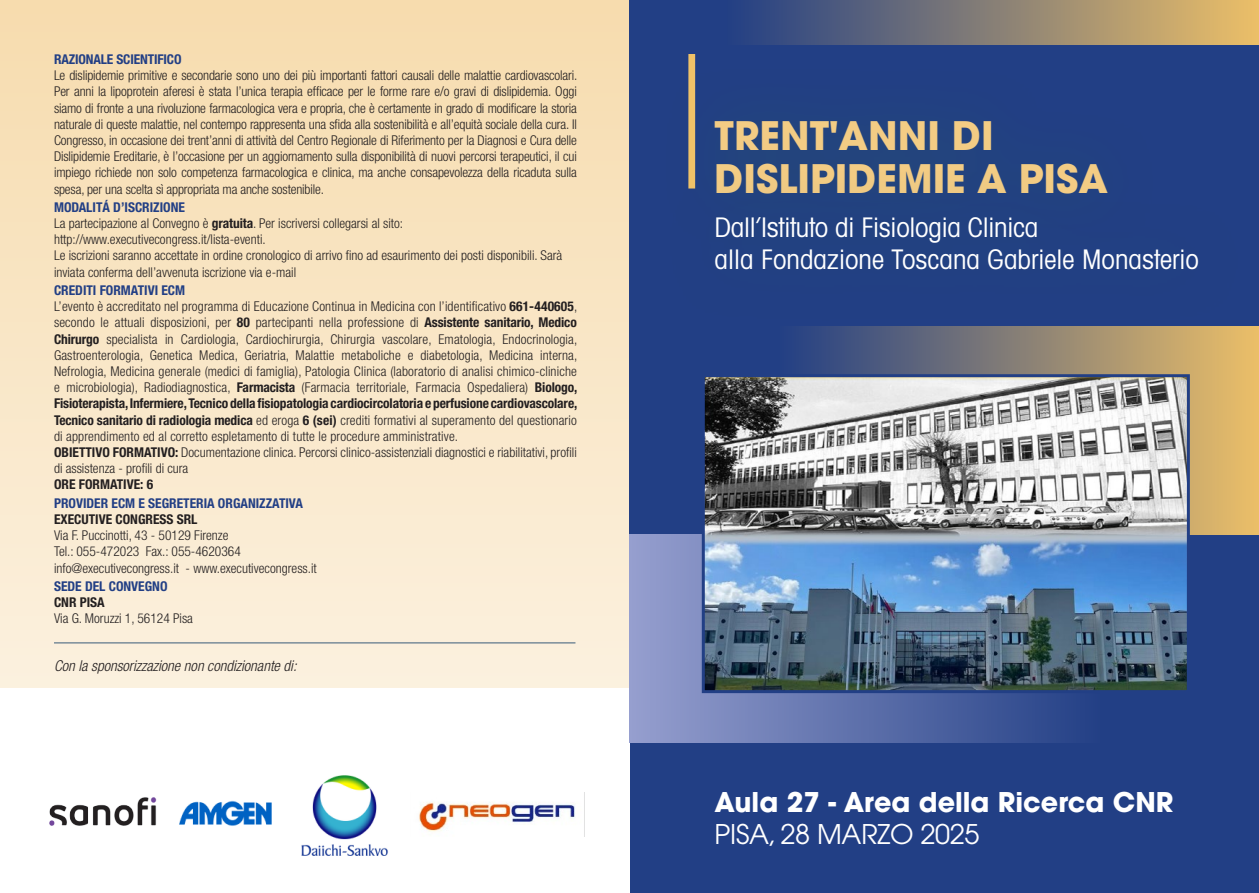
<style>
.page{position:relative;width:1259px;height:893px;background:#fff}
.page>*{position:absolute;margin:0;border:0;box-sizing:border-box;transform-origin:0 0}
.TITOLETTI{font:700 39px/42.9px "Avant Garde";color:#f3cc84}
.TITOLETTI-2{font:condensed 27px/32.4px "Avant Garde";color:#fff}
.TITOLETTI-3{font:700 27px "Avant Garde";color:#fff}
.TITOLETTI-4{font:27px "Avant Garde";letter-spacing:-.01em;color:#fff}
.TESTO_PROGRAMMA{font:italic 300 condensed 15px "Helvetica Neue";color:#231f20}
.testo_progr{font:300 condensed 13.5px/16.2px "Helvetica Neue";color:#231f20;text-align:justify}
.RETRO{font:300 condensed 13.5px/16.2px "Helvetica Neue";color:#231f20;text-align:justify}
.testo{font:300 condensed 13.5px "Helvetica Neue";color:#231f20}
.TITOLI_RETRO{font:700 condensed 13.5px "Helvetica Neue";color:#223f85}
.RETRO-2{font:700 condensed 13.5px "Helvetica Neue";color:#231f20}
.testo_progr-2{font:700 condensed 13.5px "Helvetica Neue";letter-spacing:-.01em;color:#223f85}
.testo-2{font:700 condensed 13.5px "Helvetica Neue";color:#231f20}
.s1{font-weight:700}
</style>
<div class="page">
<svg style="left:0;top:0;width:629px;height:688px;background:#f8e6c6"></svg>
<div style="left:629px;top:0;width:630px;height:893px;background:#223f85"></div>
<div style="left:727px;top:0;width:532px;height:45px;background:linear-gradient(to right,#233f84,#ebbf68)"></div>
<hr style="left:54px;top:642px;width:521px;height:2px;background:#21496c">
<div style="left:688px;top:54px;width:7px;height:135px;background:#f0c268"></div>
<div style="left:629px;top:535px;width:472px;height:208px;background:linear-gradient(to right,#959ece,#234085)"></div>
<div style="left:780px;top:326px;width:479px;height:209px;background:linear-gradient(to right,#233f84,#ebbf68)"></div>
<img style="left:706px;top:378px;width:479px;height:311px">
<div style="left:702px;top:374px;width:487px;height:319px;border:3px solid #223f85"></div>
<img style="left:179px;top:800px;width:93px;height:26px">
<img style="left:419px;top:802px;width:156px;height:30px">
<img style="left:49px;top:797px;width:108px;height:29px">
<img style="left:302px;top:775px;width:86px;height:81px">
<p class="testo_progr-2" style="left:54px;top:51px;width:129px">RAZIONALE SCIENTIFICO</p>
<p class="testo_progr" style="left:54px;top:67px;width:525px">Le dislipidemie primitive e secondarie sono uno dei più importanti fattori causali delle malattie cardiovascolari.<br>Per anni la lipoprotein aferesi è stata l’unica terapia efficace per le forme rare e/o gravi di dislipidemia. Oggi siamo di fronte a una rivoluzione farmacologica vera e propria, che è certamente in grado di modificare la storia naturale di queste malattie, nel contempo rappresenta una sfida alla sostenibilità e all’equità sociale della cura. Il Congresso, in occasione dei trent’anni di attività del Centro Regionale di Riferimento per la Diagnosi e Cura delle Dislipidemie Ereditarie, è l’occasione per un aggiornamento sulla disponibilità di nuovi percorsi terapeutici, il cui impiego richiede non solo competenza farmacologica e clinica, ma anche consapevolezza della ricaduta sulla spesa, per una scelta sì appropriata ma anche sostenibile.</p>
<p class="TITOLI_RETRO" style="left:54px;top:199px;width:132px">MODALITÁ D’ISCRIZIONE</p>
<p class="testo_progr" style="left:54px;top:215px;width:351px">La partecipazione al Convegno è <span class="s1">gratuita</span>. Per iscriversi collegarsi al sito:</p>
<p class="testo_progr" style="left:54px;top:231px;width:213px">http://www.executivecongress.it/lista-eventi.</p>
<p class="testo_progr" style="left:54px;top:247px;width:510px">Le iscrizioni saranno accettate in ordine cronologico di arrivo fino ad esaurimento dei posti disponibili. Sarà inviata conferma dell’avvenuta iscrizione via e-mail</p>
<p class="TITOLI_RETRO" style="left:54px;top:282px;width:133px">CREDITI FORMATIVI ECM</p>
<p class="RETRO" style="left:54px;top:298px;width:525px">L’evento è accreditato nel programma di Educazione Continua in Medicina con l’identificativo <span class="s1">661-440605</span>, secondo le attuali disposizioni, per <span class="s1">80</span> partecipanti nella professione di <span class="s1">Assistente sanitario, Medico Chirurgo</span> specialista in Cardiologia, Cardiochirurgia, Chirurgia vascolare, Ematologia, Endocrinologia, Gastroenterologia, Genetica Medica, Geriatria, Malattie metaboliche e diabetologia, Medicina interna, Nefrologia, Medicina generale (medici di famiglia), Patologia Clinica (laboratorio di analisi chimico-cliniche e microbiologia), Radiodiagnostica, <span class="s1">Farmacista</span> (Farmacia territoriale, Farmacia Ospedaliera) <span class="s1">Biologo, Fisioterapista, Infermiere, Tecnico della fisiopatologia cardiocircolatoria e perfusione cardiovascolare, Tecnico sanitario di radiologia medica</span> ed eroga <span class="s1">6 (sei)</span> crediti formativi al superamento del questionario di apprendimento ed al corretto espletamento di tutte le procedure amministrative.</p>
<p class="RETRO" style="left:54px;top:444px;width:524px"><span class="s1">OBIETTIVO FORMATIVO:</span> Documentazione clinica. Percorsi clinico-assistenziali diagnostici e riabilitativi, profili di assistenza - profili di cura</p>
<p class="RETRO-2" style="left:54px;top:476px;width:101px">ORE FORMATIVE: 6</p>
<p class="TITOLI_RETRO" style="left:54px;top:495px;width:250px">PROVIDER ECM E SEGRETERIA ORGANIZZATIVA</p>
<p class="testo-2" style="left:54px;top:511px;width:145px">EXECUTIVE CONGRESS SRL</p>
<p class="testo" style="left:54px;top:528px;width:176px">Via F. Puccinotti, 43 - 50129 Firenze</p>
<p class="testo" style="left:54px;top:544px;width:188px">Tel.: 055-472023 Fax.: 055-4620364</p>
<p class="testo" style="left:54px;top:560px;width:264px">info@executivecongress.it - www.executivecongress.it</p>
<p class="TITOLI_RETRO" style="left:54px;top:578px;width:115px">SEDE DEL CONVEGNO</p>
<p class="RETRO-2" style="left:54px;top:594px;width:52px">CNR PISA</p>
<p class="RETRO" style="left:54px;top:610px;width:140px">Via G. Moruzzi 1, 56124 Pisa</p>
<p class="TESTO_PROGRAMMA" style="left:54px;top:657px;width:244px">Con la sponsorizzazione non condizionante di:</p>
<p class="TITOLETTI" style="left:714px;top:114px;width:395px">TRENT'ANNI DI<br>DISLIPIDEMIE A PISA</p>
<p class="TITOLETTI-2" style="left:714px;top:211px;width:486px">Dall’Istituto di Fisiologia Clinica<br>alla Fondazione Toscana Gabriele Monasterio</p>
<p class="TITOLETTI-3" style="left:714px;top:784px;width:460px">Aula 27 - Area della Ricerca CNR</p>
<p class="TITOLETTI-4" style="left:714px;top:818px;width:266px">PISA, 28 MARZO 2025</p>
</div>
